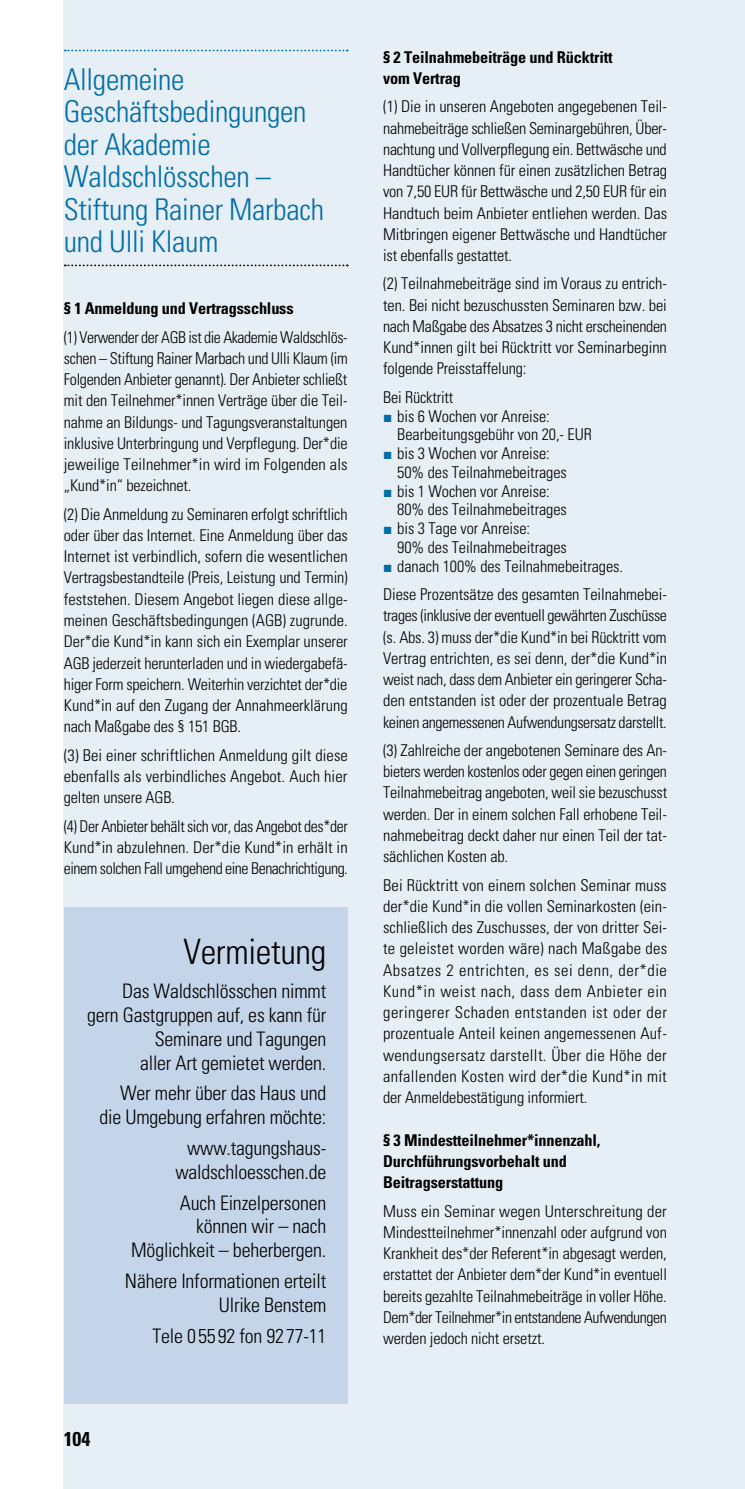
<style>
.page{position:relative;width:745px;height:1489px;background:#fff}
.page>*{position:absolute;margin:0;border:0;box-sizing:border-box;transform-origin:0 0}
.t1{font:300 condensed 35px "Univers";letter-spacing:-.01em;color:#000}
.t2{font:300 condensed 30px/32.5px "Univers";letter-spacing:-.01em;color:#006da6}
.t3{font:300 condensed 20px/23.8px "Univers";letter-spacing:-.01em;color:#000;text-align:right}
.t4{font:700 condensed 20px "Univers";color:#000}
.t5{font:300 condensed 16.25px/21.2px "Univers";letter-spacing:-.005em;color:#000;text-align:justify}
.t6{font:700 condensed 16.25px/21.2px "Univers";letter-spacing:-.01em;color:#000}
</style>
<div class="page">
<div style="left:64px;top:0;width:680px;height:1488px;background:#e6eef6"></div>
<svg style="left:65px;top:50px;width:282px;height:1px"></svg>
<svg style="left:65px;top:264px;width:282px;height:2px"></svg>
<div style="left:64px;top:907px;width:283px;height:496px;background:#c4d5e9"></div>
<h2 class="t2" style="left:64px;top:63px;width:261px">Allgemeine<br>Geschäftsbedingungen der Akademie<br>Waldschlösschen –<br>Stiftung Rainer Marbach und Ulli Klaum</h2>
<p class="t6" style="left:64px;top:298px;width:231px">§ 1 Anmeldung und Vertragsschluss</p>
<p class="t5" style="left:64px;top:326px;width:285px">(1) Verwender der AGB ist die Akademie Waldschlös&shy;schen – Stiftung Rainer Marbach und Ulli Klaum (im Folgenden Anbieter genannt). Der Anbieter schließt mit den Teilnehmer*innen Verträge über die Teil&shy;nahme an Bildungs- und Tagungsveranstaltungen inklusive Unterbringung und Verpflegung. Der*die jeweilige Teilnehmer*in wird im Folgenden als „Kund*in“ bezeichnet.</p>
<p class="t5" style="left:64px;top:503px;width:285px">(2) Die Anmeldung zu Seminaren erfolgt schriftlich oder über das Internet. Eine Anmeldung über das Internet ist verbindlich, sofern die wesentlichen Vertragsbestandteile (Preis, Leistung und Termin) feststehen. Diesem Angebot liegen diese allge&shy;meinen Geschäftsbedingungen (AGB) zugrunde.<br>Der*die Kund*in kann sich ein Exemplar unserer AGB jederzeit herunterladen und in wiedergabefä&shy;higer Form speichern. Weiterhin verzichtet der*die Kund*in auf den Zugang der Annahmeerklärung nach Maßgabe des § 151 BGB.</p>
<p class="t5" style="left:64px;top:744px;width:285px">(3) Bei einer schriftlichen Anmeldung gilt diese ebenfalls als verbindliches Angebot. Auch hier gelten unsere AGB.</p>
<p class="t5" style="left:64px;top:815px;width:285px">(4) Der Anbieter behält sich vor, das Angebot des*der Kund*in abzulehnen. Der*die Kund*in erhält in einem solchen Fall umgehend eine Benachrichtigung.</p>
<h1 class="t1" style="left:183px;top:930px;width:144px">Vermietung</h1>
<p class="t3" style="left:87px;top:979px;width:241px">Das Waldschlösschen nimmt gern Gastgruppen auf, es kann für<br>Seminare und Tagungen<br>aller Art gemietet werden.</p>
<p class="t3" style="left:99px;top:1081px;width:228px">Wer mehr über das Haus und die Umgebung erfahren möchte:</p>
<p class="t3" style="left:175px;top:1136px;width:152px;text-align:center">www.tagungshaus&shy;waldschloesschen.de</p>
<p class="t3" style="left:131px;top:1190px;width:196px">Auch Einzelpersonen können wir – nach<br>Möglichkeit – beherbergen.</p>
<p class="t3" style="left:125px;top:1268px;width:203px">Nähere Informationen erteilt<br>Ulrike Benstem</p>
<p class="t3" style="left:152px;top:1323px;width:175px">Tele 05592 fon 9277-11</p>
<p class="t4" style="left:64px;top:1426px;width:28px">104</p>
<p class="t6" style="left:383px;top:46px;width:231px">§ 2 Teilnahmebeiträge und Rücktritt vom Vertrag</p>
<p class="t5" style="left:383px;top:96px;width:285px">(1) Die in unseren Angeboten angegebenen Teil&shy;nahmebeiträge schließen Seminargebühren, Über&shy;nachtung und Vollverpflegung ein. Bettwäsche und Handtücher können für einen zusätzlichen Betrag von 7,50 EUR für Bettwäsche und 2,50 EUR für ein Handtuch beim Anbieter entliehen werden. Das Mitbringen eigener Bettwäsche und Handtücher ist ebenfalls gestattet.</p>
<p class="t5" style="left:383px;top:273px;width:285px">(2) Teilnahmebeiträge sind im Voraus zu entrich&shy;ten. Bei nicht bezuschussten Seminaren bzw. bei nach Maßgabe des Absatzes 3 nicht erscheinenden Kund*innen gilt bei Rücktritt vor Seminarbeginn folgende Preisstaffelung:</p>
<p class="t5" style="left:397px;top:388px;width:227px;line-height:18.8px;text-align:left;text-indent:-14px">Bei Rücktritt<br>bis 6 Wochen vor Anreise:<br>Bearbeitungsgebühr von 20,- EUR<br>bis 3 Wochen vor Anreise:<br>50% des Teilnahmebeitrages<br>bis 1 Wochen vor Anreise:<br>80% des Teilnahmebeitrages<br>bis 3 Tage vor Anreise:<br>90% des Teilnahmebeitrages<br>danach 100% des Teilnahmebeitrages.</p>
<p class="t5" style="left:383px;top:583px;width:285px">Diese Prozentsätze des gesamten Teilnahmebei&shy;trages (inklusive der eventuell gewährten Zuschüsse (s. Abs. 3) muss der*die Kund*in bei Rücktritt vom Vertrag entrichten, es sei denn, der*die Kund*in weist nach, dass dem Anbieter ein geringerer Scha&shy;den entstanden ist oder der prozentuale Betrag keinen angemessenen Aufwendungsersatz darstellt.</p>
<p class="t5" style="left:383px;top:739px;width:285px">(3) Zahlreiche der angebotenen Seminare des An&shy;bieters werden kostenlos oder gegen einen geringen Teilnahmebeitrag angeboten, weil sie bezuschusst werden. Der in einem solchen Fall erhobene Teil&shy;nahmebeitrag deckt daher nur einen Teil der tat&shy;sächlichen Kosten ab.</p>
<p class="t5" style="left:383px;top:874px;width:285px">Bei Rücktritt von einem solchen Seminar muss der*die Kund*in die vollen Seminarkosten (ein&shy;schließlich des Zuschusses, der von dritter Sei&shy;te geleistet worden wäre) nach Maßgabe des Absatzes 2 entrichten, es sei denn, der*die Kund*in weist nach, dass dem Anbieter ein geringerer Schaden entstanden ist oder der prozentuale Anteil keinen angemessenen Auf&shy;wendungsersatz darstellt. Über die Höhe der anfallenden Kosten wird der*die Kund*in mit der Anmeldebestätigung informiert.</p>
<p class="t6" style="left:383px;top:1129px;width:219px">§ 3 Mindestteilnehmer*innenzahl,<br>Durchführungsvorbehalt und<br>Beitragserstattung</p>
<p class="t5" style="left:383px;top:1200px;width:285px">Muss ein Seminar wegen Unterschreitung der Mindestteilnehmer*innenzahl oder aufgrund von Krankheit des*der Referent*in abgesagt werden, erstattet der Anbieter dem*der Kund*in eventuell bereits gezahlte Teilnahmebeiträge in voller Höhe.<br>Dem*der Teilnehmer*in entstandene Aufwendungen werden jedoch nicht ersetzt.</p>
</div>
